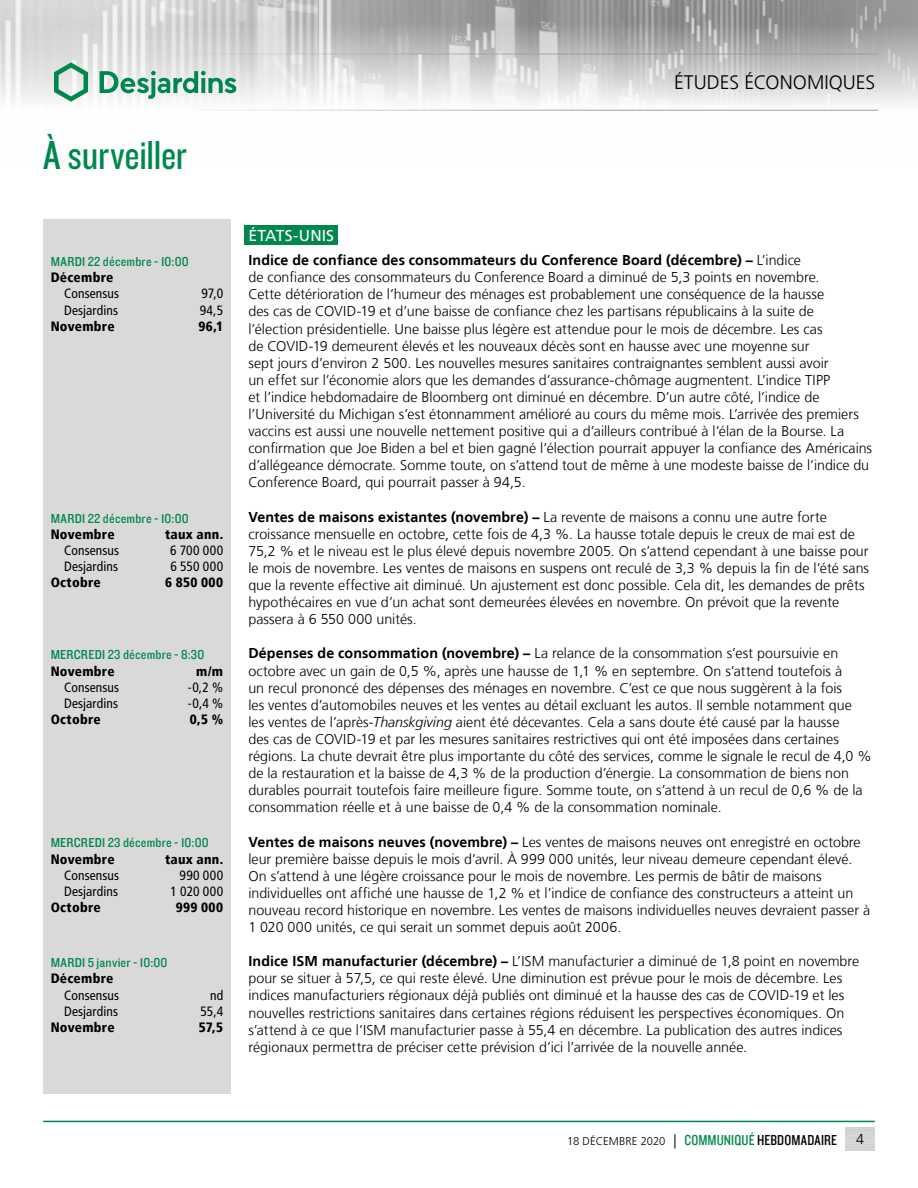
<style>
.page{position:relative;width:918px;height:1188px;background:#fff}
.page>*{position:absolute;margin:0;border:0;box-sizing:border-box;transform-origin:0 0}
.t1{font:42px "Knockout 29 Junior Ltweight";letter-spacing:-.005em;color:#00874e}
.t2{font:300 19.5px "Frutiger LT";color:#000}
.t3{font:15.75px "Frutiger LT";letter-spacing:.005em;color:#fff}
.t4{font:300 14.25px/17.1px "Frutiger LT";color:#000}
.t5{font:condensed 13.5px "Frutiger LT";letter-spacing:.01em;color:#000}
.t6{font:900 condensed 13.5px "Frutiger LT";letter-spacing:.02em;color:#000}
.t7{font:13.5px "Knockout 30 Junior Welterwt";letter-spacing:.015em;color:#00874e}
.t8{font:300 11.25px "Frutiger LT";color:#000}
.s1{font-weight:700}
.s2{font-style:italic}
.s3{font-size:14.25px}
.s4{font-family:"Knockout 29 Junior Ltweight";font-weight:400;font-size:15px;color:#00874e}
.s5{font-family:"Knockout 29 Junior Ltweight";font-weight:400;font-size:15px}
</style>
<div class="page">
<img style="left:0;top:0;width:918px;height:110px">
<hr style="left:0;top:54px;width:878px;height:1px;background:#9d9d9c">
<hr style="left:0;top:110px;width:878px;height:1px;background:#9d9d9c">
<svg style="left:54px;top:62px;width:34px;height:40px"></svg>
<svg style="left:100px;top:71px;width:136px;height:28px"></svg>
<hr style="left:43px;top:1121px;width:832px;height:1px;background:#00874e">
<div style="left:43px;top:219px;width:188px;height:875px;background:#d9d9d9"></div>
<div style="left:244px;top:225px;width:94px;height:20px;background:#00874e"></div>
<h1 class="t1" style="left:43px;top:128px;width:145px">À surveiller</h1>
<p class="t7" style="left:51px;top:252px;width:139px">MARDI 22 décembre - 10:00</p>
<p class="t6" style="left:51px;top:269px;width:64px">Décembre</p>
<p class="t5" style="left:64px;top:286px;width:57px">Consensus</p>
<p class="t5" style="left:201px;top:286px;width:23px">97,0</p>
<p class="t5" style="left:64px;top:302px;width:55px">Desjardins</p>
<p class="t5" style="left:200px;top:302px;width:25px">94,5</p>
<p class="t6" style="left:51px;top:318px;width:65px">Novembre</p>
<p class="t6" style="left:198px;top:318px;width:26px">96,1</p>
<p class="t7" style="left:51px;top:509px;width:139px">MARDI 22 décembre - 10:00</p>
<p class="t6" style="left:51px;top:526px;width:65px">Novembre</p>
<p class="t6" style="left:165px;top:526px;width:60px">taux ann.</p>
<p class="t5" style="left:64px;top:542px;width:57px">Consensus</p>
<p class="t5" style="left:170px;top:542px;width:55px">6 700 000</p>
<p class="t5" style="left:64px;top:559px;width:55px">Desjardins</p>
<p class="t5" style="left:170px;top:559px;width:54px">6 550 000</p>
<p class="t6" style="left:51px;top:574px;width:52px">Octobre</p>
<p class="t6" style="left:165px;top:574px;width:59px">6 850 000</p>
<p class="t7" style="left:51px;top:646px;width:155px">MERCREDI 23 décembre - 8:30</p>
<p class="t6" style="left:51px;top:663px;width:65px">Novembre</p>
<p class="t6" style="left:196px;top:663px;width:28px">m/m</p>
<p class="t5" style="left:64px;top:679px;width:57px">Consensus</p>
<p class="t5" style="left:188px;top:679px;width:37px">-0,2 %</p>
<p class="t5" style="left:64px;top:695px;width:55px">Desjardins</p>
<p class="t5" style="left:188px;top:695px;width:37px">-0,4 %</p>
<p class="t6" style="left:51px;top:711px;width:52px">Octobre</p>
<p class="t6" style="left:190px;top:711px;width:35px">0,5 %</p>
<p class="t7" style="left:51px;top:834px;width:160px">MERCREDI 23 décembre - 10:00</p>
<p class="t6" style="left:51px;top:851px;width:65px">Novembre</p>
<p class="t6" style="left:165px;top:851px;width:60px">taux ann.</p>
<p class="t5" style="left:64px;top:867px;width:57px">Consensus</p>
<p class="t5" style="left:180px;top:867px;width:45px">990 000</p>
<p class="t5" style="left:64px;top:883px;width:55px">Desjardins</p>
<p class="t5" style="left:171px;top:883px;width:54px">1 020 000</p>
<p class="t6" style="left:51px;top:899px;width:52px">Octobre</p>
<p class="t6" style="left:176px;top:899px;width:49px">999 000</p>
<p class="t7" style="left:51px;top:954px;width:118px">MARDI 5 janvier - 10:00</p>
<p class="t6" style="left:51px;top:971px;width:64px">Décembre</p>
<p class="t5" style="left:64px;top:987px;width:57px">Consensus</p>
<p class="t5" style="left:210px;top:987px;width:15px">nd</p>
<p class="t5" style="left:64px;top:1003px;width:55px">Desjardins</p>
<p class="t5" style="left:200px;top:1003px;width:24px">55,4</p>
<p class="t6" style="left:51px;top:1019px;width:65px">Novembre</p>
<p class="t6" style="left:199px;top:1019px;width:26px">57,5</p>
<h2 class="t2" style="left:674px;top:72px;width:203px">ÉTUDES ÉCONOMIQUES</h2>
<p class="t3" style="left:248px;top:227px;width:87px">ÉTATS-UNIS</p>
<p class="t4" style="left:248px;top:252px;width:625px"><span class="s1">Indice de confiance des consommateurs du Conference Board (décembre) –</span> L’indice<br>de confiance des consommateurs du Conference Board a diminué de 5,3 points en novembre.<br>Cette détérioration de l’humeur des ménages est probablement une conséquence de la hausse<br>des cas de COVID‑19 et d’une baisse de confiance chez les partisans républicains à la suite de l’élection présidentielle. Une baisse plus légère est attendue pour le mois de décembre. Les cas<br>de COVID‑19 demeurent élevés et les nouveaux décès sont en hausse avec une moyenne sur<br>sept jours d’environ 2 500. Les nouvelles mesures sanitaires contraignantes semblent aussi avoir<br>un effet sur l’économie alors que les demandes d’assurance-chômage augmentent. L’indice TIPP<br>et l’indice hebdomadaire de Bloomberg ont diminué en décembre. D’un autre côté, l’indice de l’Université du Michigan s’est étonnamment amélioré au cours du même mois. L’arrivée des premiers vaccins est aussi une nouvelle nettement positive qui a d’ailleurs contribué à l’élan de la Bourse. La confirmation que Joe Biden a bel et bien gagné l’élection pourrait appuyer la confiance des Américains d’allégeance démocrate. Somme toute, on s’attend tout de même à une modeste baisse de l’indice du Conference Board, qui pourrait passer à 94,5.</p>
<p class="t4" style="left:248px;top:508px;width:622px"><span class="s1">Ventes de maisons existantes (novembre) –</span> La revente de maisons a connu une autre forte croissance mensuelle en octobre, cette fois de 4,3 %. La hausse totale depuis le creux de mai est de 75,2 % et le niveau est le plus élevé depuis novembre 2005. On s’attend cependant à une baisse pour le mois de novembre. Les ventes de maisons en suspens ont reculé de 3,3 % depuis la fin de l’été sans que la revente effective ait diminué. Un ajustement est donc possible. Cela dit, les demandes de prêts hypothécaires en vue d’un achat sont demeurées élevées en novembre. On prévoit que la revente passera à 6 550 000 unités.</p>
<p class="t4" style="left:248px;top:645px;width:625px"><span class="s1">Dépenses de consommation (novembre) –</span> La relance de la consommation s’est poursuivie en octobre avec un gain de 0,5 %, après une hausse de 1,1 % en septembre. On s’attend toutefois à<br>un recul prononcé des dépenses des ménages en novembre. C’est ce que nous suggèrent à la fois<br>les ventes d’automobiles neuves et les ventes au détail excluant les autos. Il semble notamment que<br>les ventes de l’après-<span class="s2">Thanskgiving</span> aient été décevantes. Cela a sans doute été causé par la hausse<br>des cas de COVID‑19 et par les mesures sanitaires restrictives qui ont été imposées dans certaines régions. La chute devrait être plus importante du côté des services, comme le signale le recul de 4,0 % de la restauration et la baisse de 4,3 % de la production d’énergie. La consommation de biens non durables pourrait toutefois faire meilleure figure. Somme toute, on s’attend à un recul de 0,6 % de la consommation réelle et à une baisse de 0,4 % de la consommation nominale.</p>
<p class="t4" style="left:248px;top:833px;width:623px"><span class="s1">Ventes de maisons neuves (novembre) –</span> Les ventes de maisons neuves ont enregistré en octobre leur première baisse depuis le mois d’avril. À 999 000 unités, leur niveau demeure cependant élevé.<br>On s’attend à une légère croissance pour le mois de novembre. Les permis de bâtir de maisons individuelles ont affiché une hausse de 1,2 % et l’indice de confiance des constructeurs a atteint un nouveau record historique en novembre. Les ventes de maisons individuelles neuves devraient passer à 1 020 000 unités, ce qui serait un sommet depuis août 2006.</p>
<p class="t4" style="left:248px;top:953px;width:612px"><span class="s1">Indice ISM manufacturier (décembre) –</span> L’ISM manufacturier a diminué de 1,8 point en novembre pour se situer à 57,5, ce qui reste élevé. Une diminution est prévue pour le mois de décembre. Les indices manufacturiers régionaux déjà publiés ont diminué et la hausse des cas de COVID‑19 et les nouvelles restrictions sanitaires dans certaines régions réduisent les perspectives économiques. On s’attend à ce que l’ISM manufacturier passe à 55,4 en décembre. La publication des autres indices régionaux permettra de préciser cette prévision d’ici l’arrivée de la nouvelle année.</p>
<p class="t8" style="left:567px;top:1135px;width:271px">18 DÉCEMBRE 2020 <span class="s3">|</span> <span class="s4">COMMUNIQUÉ</span> <span class="s5">HEBDOMADAIRE</span></p>
<p class="t4" style="left:856px;top:1131px;width:9px">4</p>
</div>
